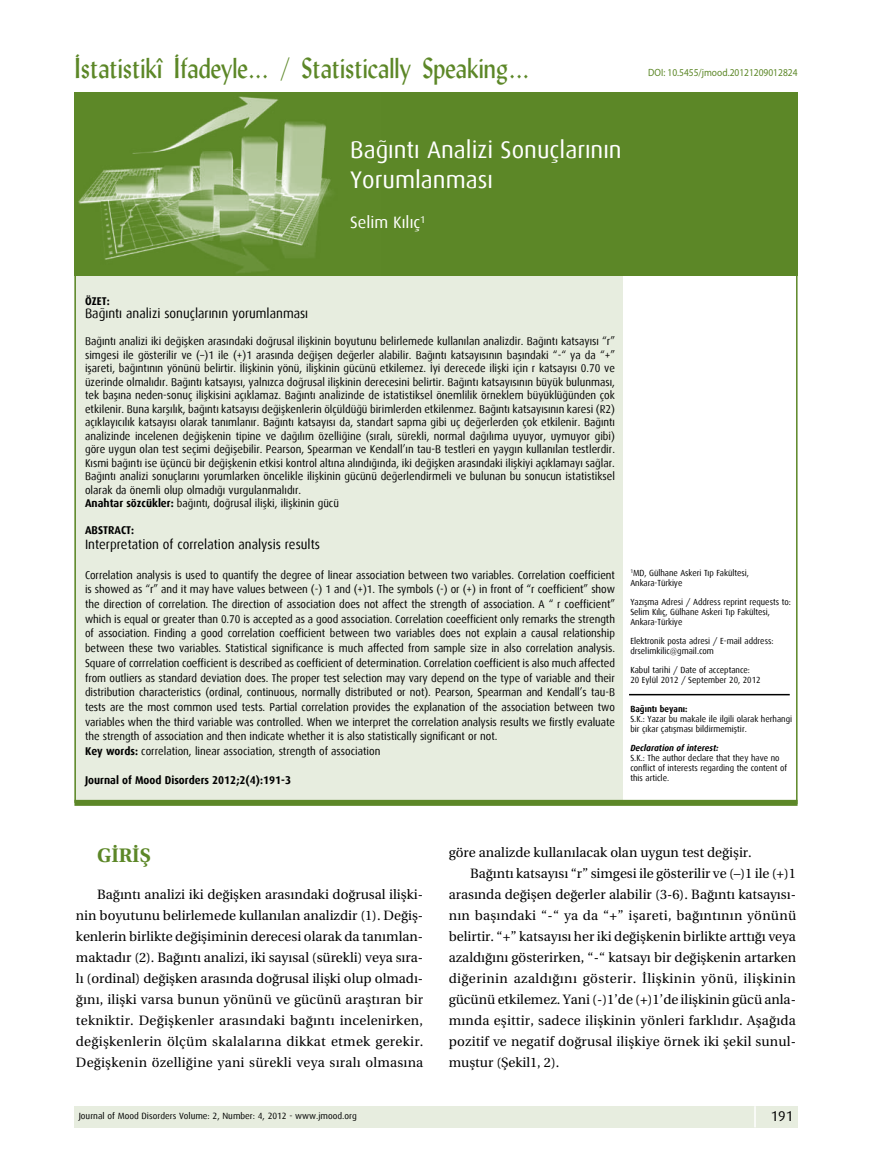
<style>
.page{position:relative;width:872px;height:1170px;background:#fff}
.page>*{position:absolute;margin:0;border:0;box-sizing:border-box;transform-origin:0 0}
.t1{font:28.5px "Lydian";color:#5c8727;scale:.9 1}
.t2{font:24px/30px "Dax";color:#fff}
.t3{font:19.5px "Utopia Bold Tr";color:#5c8727}
.t4{font:16.5px "Dax";color:#fff}
.t5{font:14.25px "Dax";color:#000}
.t6{font:13.5px/21px "Utopia Medium Tr";color:#000;text-align:justify}
.t7{font:13.5px "Dax";color:#000;scale:.95 1}
.t8{font:13.5px "Utopia Medium Tr";letter-spacing:.03em;color:#000}
.t9{font:13.5px "Utopia Medium Tr";letter-spacing:.02em;color:#000}
.t10{font:11.25px/13.5px "Dax";color:#000;scale:.95 1}
.t11{font:700 11.25px "Dax";color:#000;scale:.95 1}
.t12{font:10.5px "Myriad Pro";color:#5c8727;scale:.9 1}
.t13{font:9px "Dax";color:#000}
.t14{font:8.85px/9.8px "Dax";color:#000;scale:.95 1}
.t15{font:italic 700 8.85px "Dax";color:#000;scale:.95 1}
.t16{font:700 8.85px "Dax";color:#000;scale:.95 1}
.s1{font-weight:700}
</style>
<div class="page">
<div style="left:74px;top:1106px;width:723px;height:21px;background:#e7eddf"></div>
<svg style="left:754px;top:1106px;width:1px;height:21px"></svg>
<div style="left:74px;top:270px;width:548px;height:532px;background:#e7eddf"></div>
<div style="left:74px;top:799px;width:723px;height:6px;background:#5c8727"></div>
<hr style="left:796px;top:273px;width:1px;height:531px;background:#5c8727">
<hr style="left:74px;top:273px;width:2px;height:529px;background:#5c8727">
<div style="left:74px;top:92px;width:723px;height:184px;background:#5c8727"></div>
<img style="left:78px;top:96px;width:254px;height:177px">
<hr style="left:629px;top:693px;width:160px;height:2px;background:#000">
<h1 class="t1" style="left:74px;top:51px;width:507px">İstatistikî İfadeyle... / Statistically Speaking...</h1>
<h2 class="t2" style="left:350px;top:135px;width:273px">Bağıntı Analizi Sonuçlarının<br>Yorumlanması</h2>
<h3 class="t4" style="left:350px;top:213px;width:77px">Selim Kılıç<sup>1</sup></h3>
<p class="t12" style="left:648px;top:66px;width:167px">DOI: 10.5455/jmood.20121209012824</p>
<p class="t11" style="left:85px;top:294px;width:27px">ÖZET:</p>
<p class="t7" style="left:85px;top:306px;width:236px">Bağıntı analizi sonuçlarının yorumlanması</p>
<p class="t10" style="left:85px;top:335px;width:559px">Bağıntı analizi iki değişken arasındaki doğrusal ilişkinin boyutunu belirlemede kullanılan analizdir. Bağıntı katsayısı “r” simgesi ile gösterilir ve (–)1 ile (+)1 arasında değişen değerler alabilir. Bağıntı katsayısının başındaki “-“ ya da “+” işareti, bağıntının yönünü belirtir. İlişkinin yönü, ilişkinin gücünü etkilemez. İyi derecede ilişki için r katsayısı 0.70 ve üzerinde olmalıdır. Bağıntı katsayısı, yalnızca doğrusal ilişkinin derecesini belirtir. Bağıntı katsayısının büyük bulunması, tek başına neden-sonuç ilişkisini açıklamaz. Bağıntı analizinde de istatistiksel önemlilik örneklem büyüklüğünden çok etkilenir. Buna karşılık, bağıntı katsayısı değişkenlerin ölçüldüğü birimlerden etkilenmez. Bağıntı katsayısının karesi (R2) açıklayıcılık katsayısı olarak tanımlanır. Bağıntı katsayısı da, standart sapma gibi uç değerlerden çok etkilenir. Bağıntı analizinde incelenen değişkenin tipine ve dağılım özelliğine (sıralı, sürekli, normal dağılıma uyuyor, uymuyor gibi) göre uygun olan test seçimi değişebilir. Pearson, Spearman ve Kendall’ın tau-B testleri en yaygın kullanılan testlerdir.<br>Kısmi bağıntı ise üçüncü bir değişkenin etkisi kontrol altına alındığında, iki değişken arasındaki ilişkiyi açıklamayı sağlar.<br>Bağıntı analizi sonuçlarını yorumlarken öncelikle ilişkinin gücünü değerlendirmeli ve bulunan bu sonucun istatistiksel olarak da önemli olup olmadığı vurgulanmalıdır.<br><span class="s1">Anahtar sözcükler:</span> bağıntı, doğrusal ilişki, ilişkinin gücü</p>
<p class="t11" style="left:85px;top:524px;width:53px">ABSTRACT:</p>
<p class="t7" style="left:85px;top:537px;width:249px">Interpretation of correlation analysis results</p>
<p class="t10" style="left:85px;top:567px;width:559px;line-height:14.7px">Correlation analysis is used to quantify the degree of linear association between two variables. Correlation coefficient is showed as “r” and it may have values between (-) 1 and (+)1. The symbols (-) or (+) in front of “r coefficient” show the direction of correlation. The direction of association does not affect the strength of association. A “ r coefficient” which is equal or greater than 0.70 is accepted as a good association. Correlation coeefficient only remarks the strength of association. Finding a good correlation coefficient between two variables does not explain a causal relationship between these two variables. Statistical significance is much affected from sample size in also correlation analysis.<br>Square of corrrelation coefficient is described as coefficient of determination. Correlation coefficient is also much affected from outliers as standard deviation does. The proper test selection may vary depend on the type of variable and their distribution characteristics (ordinal, continuous, normally distributed or not). Pearson, Spearman and Kendall’s tau-B tests are the most common used tests. Partial correlation provides the explanation of the association between two variables when the third variable was controlled. When we interpret the correlation analysis results we firstly evaluate the strength of association and then indicate whether it is also statistically significant or not.<br><span class="s1">Key words:</span> correlation, linear association, strength of association</p>
<p class="t11" style="left:85px;top:773px;width:218px">Journal of Mood Disorders 2012;2(4):191-3</p>
<p class="t14" style="left:630px;top:568px;width:126px"><sup>1</sup>MD, Gülhane Askeri Tıp Fakültesi,<br>Ankara-Türkiye</p>
<p class="t14" style="left:630px;top:597px;width:170px">Yazışma Adresi / Address reprint requests to:<br>Selim Kılıç, Gülhane Askeri Tıp Fakültesi,<br>Ankara-Türkiye</p>
<p class="t14" style="left:630px;top:636px;width:152px">Elektronik posta adresi / E-mail address: drselimkilic@gmail.com</p>
<p class="t14" style="left:630px;top:665px;width:139px">Kabul tarihi / Date of acceptance:<br>20 Eylül 2012 / September 20, 2012</p>
<p class="t16" style="left:630px;top:704px;width:62px">Bağıntı beyanı:</p>
<p class="t14" style="left:630px;top:714px;width:172px">S.K.: Yazar bu makale ile ilgili olarak herhangi bir çıkar çatışması bildirmemiştir.</p>
<p class="t15" style="left:630px;top:743px;width:94px">Declaration of interest:</p>
<p class="t14" style="left:630px;top:753px;width:166px">S.K.: The author declare that they have no conflict of interests regarding the content of this article.</p>
<h3 class="t3" style="left:97px;top:843px;width:55px">GİRİŞ</h3>
<p class="t6" style="left:76px;top:884px;width:349px;text-indent:21px">Bağıntı analizi iki değişken arasındaki doğrusal ilişki&shy;nin boyutunu belirlemede kullanılan analizdir (1). Değiş&shy;kenlerin birlikte değişiminin derecesi olarak da tanımlan&shy;maktadır (2). Bağıntı analizi, iki sayısal (sürekli) veya sıra&shy;lı (ordinal) değişken arasında doğrusal ilişki olup olmadı&shy;ğını, ilişki varsa bunun yönünü ve gücünü araştıran bir tekniktir. Değişkenler arasındaki bağıntı incelenirken, değişkenlerin ölçüm skalalarına dikkat etmek gerekir.<br>Değişkenin özelliğine yani sürekli veya sıralı olmasına</p>
<p class="t6" style="left:449px;top:842px;width:304px">göre analizde kullanılacak olan uygun test değişir.</p>
<p class="t6" style="left:470px;top:863px;width:327px">Bağıntı katsayısı “r” simgesi ile gösterilir ve (–)1 ile (+)1</p>
<p class="t6" style="left:449px;top:884px;width:349px">arasında değişen değerler alabilir (3-6). Bağıntı katsayısı-</p>
<p class="t9" style="left:449px;top:907px;width:349px">nın başındaki “-“ ya da “+” işareti, bağıntının yönünü</p>
<p class="t6" style="left:449px;top:926px;width:349px">belirtir. “+” katsayısı her iki değişkenin birlikte arttığı veya</p>
<p class="t6" style="left:449px;top:947px;width:349px">azaldığını gösterirken, “-“ katsayı bir değişkenin artarken</p>
<p class="t8" style="left:449px;top:970px;width:349px">diğerinin azaldığını gösterir. İlişkinin yönü, ilişkinin</p>
<p class="t6" style="left:449px;top:989px;width:349px">gücünü etkilemez. Yani (-)1’de (+)1’de ilişkinin gücü anla-</p>
<p class="t6" style="left:449px;top:1010px;width:348px">mında eşittir, sadece ilişkinin yönleri farklıdır. Aşağıda</p>
<p class="t6" style="left:449px;top:1031px;width:349px">pozitif ve negatif doğrusal ilişkiye örnek iki şekil sunul-</p>
<p class="t6" style="left:449px;top:1052px;width:112px">muştur (Şekil1, 2).</p>
<p class="t13" style="left:79px;top:1111px;width:279px">Journal of Mood Disorders Volume: 2, Number: 4, 2012 - www.jmood.org</p>
<p class="t5" style="left:770px;top:1108px;width:24px">191</p>
</div>
